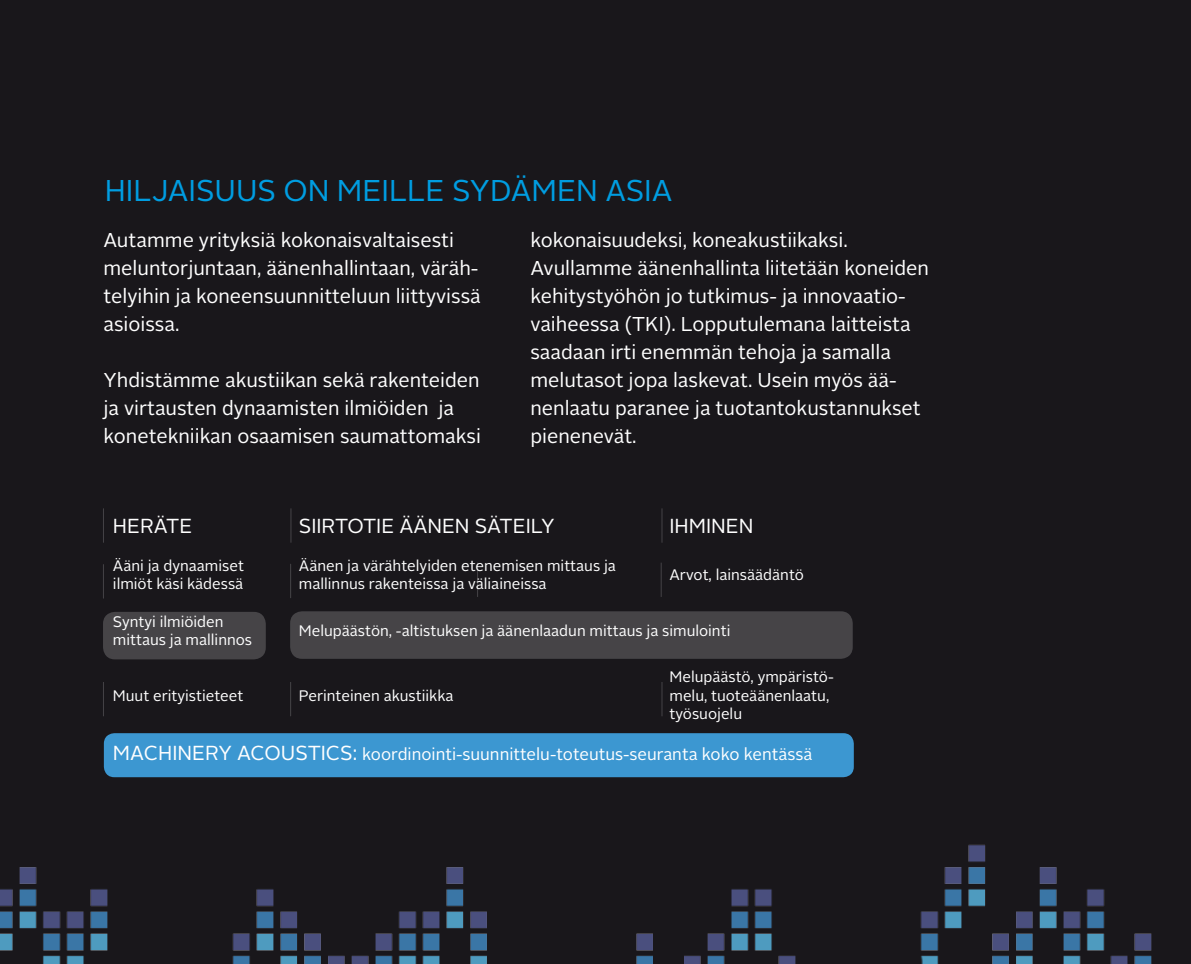
<style>
.page{position:relative;width:1191px;height:964px;background:#19171b}
.page>*{position:absolute;margin:0;border:0;box-sizing:border-box;transform-origin:0 0}
.t1{font:30px "Alright Sans";color:#009de1}
.t2{font:20.2px "Alright Sans";color:#fff}
.t3{font:20px/28px "Alright Sans";color:#fff}
.t4{font:16.8px "Alright Sans";color:#fff}
.t5{font:15.2px/18.2px "Alright Sans";color:#fff}
.s1{font-size:20.2px}
</style>
<div class="page">
<img style="left:0;top:844px;width:1152px;height:120px">
<div style="left:104px;top:733px;width:750px;height:44px;background:#3c97d1;border-radius:11px"></div>
<div style="left:103px;top:612px;width:163px;height:47px;background:#464447;border-radius:12px"></div>
<div style="left:290px;top:611px;width:562px;height:48px;background:#464447;border-radius:12px"></div>
<hr style="left:103px;top:564px;width:1px;height:34px;background:#fff">
<hr style="left:290px;top:682px;width:1px;height:34px;background:#fff">
<hr style="left:103px;top:682px;width:1px;height:34px;background:#fff">
<hr style="left:661px;top:682px;width:1px;height:34px;background:#fff">
<hr style="left:661px;top:508px;width:1px;height:35px;background:#fff">
<hr style="left:290px;top:508px;width:1px;height:35px;background:#fff">
<hr style="left:103px;top:508px;width:1px;height:35px;background:#fff">
<hr style="left:290px;top:564px;width:1px;height:34px;background:#fff">
<hr style="left:477px;top:563px;width:1px;height:34px;background:#fff">
<hr style="left:661px;top:563px;width:1px;height:34px;background:#fff">
<h1 class="t1" style="left:105px;top:170px;width:569px">HILJAISUUS ON MEILLE SYDÄMEN ASIA</h1>
<p class="t3" style="left:103px;top:226px;width:379px">Autamme yrityksiä kokonaisvaltaisesti meluntorjuntaan, äänenhallintaan, väräh&shy;telyihin ja koneensuunnitteluun liittyvissä asioissa.</p>
<p class="t3" style="left:530px;top:226px;width:400px">kokonaisuudeksi, koneakustiikaksi.<br>Avullamme äänenhallinta liitetään koneiden kehitystyöhön jo tutkimus- ja innovaatio&shy;vaiheessa (TKI). Lopputulemana laitteista saadaan irti enemmän tehoja ja samalla melutasot jopa laskevat. Usein myös ää&shy;nenlaatu paranee ja tuotantokustannukset pienenevät.</p>
<p class="t3" style="left:103px;top:366px;width:379px">Yhdistämme akustiikan sekä rakenteiden ja virtausten dynaamisten ilmiöiden ja konetekniikan osaamisen saumattomaksi</p>
<p class="t2" style="left:113px;top:513px;width:54px">Heräte</p>
<p class="t2" style="left:299px;top:513px;width:49px">Siirtotie</p>
<p class="t2" style="left:399px;top:513px;width:29px">Äänen</p>
<p class="t2" style="left:475px;top:513px;width:13px">säteily</p>
<p class="t2" style="left:669px;top:513px;width:19px">Ihminen</p>
<p class="t5" style="left:113px;top:557px;width:132px">Ääni ja dynaamiset ilmiöt käsi kädessä</p>
<p class="t5" style="left:299px;top:557px;width:318px">Äänen ja värähtelyiden etenemisen mittaus ja mallinnus rakenteissa ja väliaineissa</p>
<p class="t5" style="left:669px;top:566px;width:136px">Arvot, lainsäädäntö</p>
<p class="t5" style="left:113px;top:612px;width:141px">Syntyi ilmiöiden mittaus ja mallinnos</p>
<p class="t5" style="left:299px;top:621px;width:433px">Melupäästön, -altistuksen ja äänenlaadun mittaus ja simulointi</p>
<p class="t5" style="left:669px;top:668px;width:166px">Melupäästö, ympäristö&shy;melu, tuoteäänenlaatu, työsuojelu</p>
<p class="t4" style="left:113px;top:743px;width:701px"><span class="s1">MACHINERY ACOUSTICS:</span> koordinointi-suunnittelu-toteutus-seuranta koko kentässä</p>
<p class="t5" style="left:113px;top:686px;width:132px">Muut erityistieteet</p>
<p class="t5" style="left:299px;top:686px;width:156px">Perinteinen akustiikka</p>
</div>
